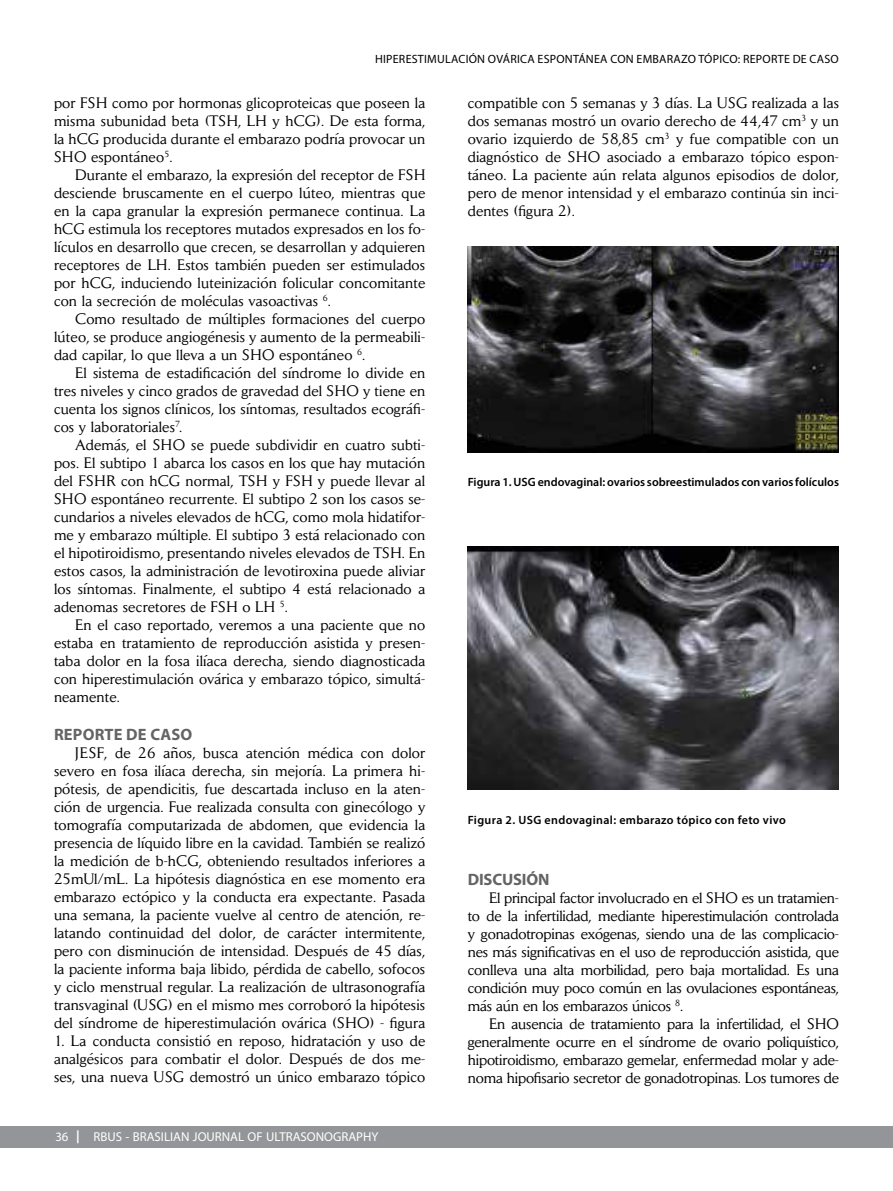
<style>
.page{position:relative;width:893px;height:1191px;background:#fff}
.page>*{position:absolute;margin:0;border:0;box-sizing:border-box;transform-origin:0 0}
.t1{font:18px "Myriad Arabic";color:#fff}
.t2{font:700 16.5px "Myriad Pro";letter-spacing:.01em;color:#636466}
.t3{font:700 16.5px "Myriad Pro";letter-spacing:-.01em;color:#636466}
.t4{font:15px/18px "Daily News";letter-spacing:.01em;color:#000;text-align:justify}
.t5{font:12px "Myriad Pro";letter-spacing:.02em;color:#000}
.t6{font:600 12px "Myriad Pro";color:#000}
.t7{font:600 12px "Myriad Pro";letter-spacing:.03em;color:#000}
.s1{font-weight:700}
</style>
<div class="page">
<div style="left:0;top:1126px;width:893px;height:21px;background:#939598"></div>
<img style="left:468px;top:247px;width:371px;height:206px">
<img style="left:468px;top:546px;width:371px;height:243px">
<p class="t5" style="left:375px;top:52px;width:465px">HIPERESTIMULACIÓN OVÁRICA ESPONTÁNEA CON EMBARAZO TÓPICO: REPORTE DE CASO</p>
<p class="t4" style="left:54px;top:93px;width:373px">por FSH como por hormonas glicoproteicas que poseen la misma subunidad beta (TSH, LH y hCG). De esta forma, la hCG producida durante el embarazo podría provocar un SHO espontáneo<sup>5</sup>.</p>
<p class="t4" style="left:54px;top:165px;width:373px;text-indent:21px">Durante el embarazo, la expresión del receptor de FSH desciende bruscamente en el cuerpo lúteo, mientras que en la capa granular la expresión permanece continua. La hCG estimula los receptores mutados expresados en los fo&shy;lículos en desarrollo que crecen, se desarrollan y adquieren receptores de LH. Estos también pueden ser estimulados por hCG, induciendo luteinización folicular concomitante con la secreción de moléculas vasoactivas <sup>6</sup>.</p>
<p class="t4" style="left:54px;top:309px;width:373px;text-indent:21px">Como resultado de múltiples formaciones del cuerpo lúteo, se produce angiogénesis y aumento de la permeabili&shy;dad capilar, lo que lleva a un SHO espontáneo <sup>6</sup>.</p>
<p class="t4" style="left:54px;top:363px;width:373px;text-indent:21px">El sistema de estadificación del síndrome lo divide en tres niveles y cinco grados de gravedad del SHO y tiene en cuenta los signos clínicos, los síntomas, resultados ecográfi&shy;cos y laboratoriales<sup>7</sup>.</p>
<p class="t4" style="left:54px;top:435px;width:373px;text-indent:21px">Además, el SHO se puede subdividir en cuatro subti&shy;pos. El subtipo 1 abarca los casos en los que hay mutación del FSHR con hCG normal, TSH y FSH y puede llevar al SHO espontáneo recurrente. El subtipo 2 son los casos se&shy;cundarios a niveles elevados de hCG, como mola hidatifor&shy;me y embarazo múltiple. El subtipo 3 está relacionado con el hipotiroidismo, presentando niveles elevados de TSH. En estos casos, la administración de levotiroxina puede aliviar los síntomas. Finalmente, el subtipo 4 está relacionado a adenomas secretores de FSH o LH <sup>5</sup>.</p>
<p class="t4" style="left:54px;top:615px;width:373px;text-indent:21px">En el caso reportado, veremos a una paciente que no estaba en tratamiento de reproducción asistida y presen&shy;taba dolor en la fosa ilíaca derecha, siendo diagnosticada con hiperestimulación ovárica y embarazo tópico, simultá&shy;neamente.</p>
<p class="t2" style="left:54px;top:723px;width:140px">REPORTE DE CASO</p>
<p class="t4" style="left:54px;top:743px;width:373px;text-indent:21px">JESF, de 26 años, busca atención médica con dolor severo en fosa ilíaca derecha, sin mejoría. La primera hi&shy;pótesis, de apendicitis, fue descartada incluso en la aten&shy;ción de urgencia. Fue realizada consulta con ginecólogo y tomografía computarizada de abdomen, que evidencia la presencia de líquido libre en la cavidad. También se realizó la medición de b-hCG, obteniendo resultados inferiores a 25mUl/mL. La hipótesis diagnóstica en ese momento era embarazo ectópico y la conducta era expectante. Pasada una semana, la paciente vuelve al centro de atención, re&shy;latando continuidad del dolor, de carácter intermitente, pero con disminución de intensidad. Después de 45 días, la paciente informa baja libido, pérdida de cabello, sofocos y ciclo menstrual regular. La realización de ultrasonografía transvaginal (USG) en el mismo mes corroboró la hipótesis del síndrome de hiperestimulación ovárica (SHO) - figura</p>
<p class="t4" style="left:54px;top:1031px;width:373px">1. La conducta consistió en reposo, hidratación y uso de analgésicos para combatir el dolor. Después de dos me&shy;ses, una nueva USG demostró un único embarazo tópico</p>
<p class="t1" style="left:55px;top:1124px;width:324px">36 <span class="s1">|</span> RBUS - BRASILIAN JOURNAL OF ULTRASONOGRAPHY</p>
<p class="t4" style="left:468px;top:93px;width:373px">compatible con 5 semanas y 3 días. La USG realizada a las dos semanas mostró un ovario derecho de 44,47 cm<sup>3</sup> y un ovario izquierdo de 58,85 cm<sup>3</sup> y fue compatible con un diagnóstico de SHO asociado a embarazo tópico espon&shy;táneo. La paciente aún relata algunos episodios de dolor, pero de menor intensidad y el embarazo continúa sin inci&shy;dentes (figura 2).</p>
<p class="t6" style="left:468px;top:474px;width:373px">Figura 1. USG endovaginal: ovarios sobreestimulados con varios folículos</p>
<p class="t7" style="left:468px;top:812px;width:320px">Figura 2. USG endovaginal: embarazo tópico con feto vivo</p>
<p class="t3" style="left:468px;top:868px;width:83px">DISCUSIÓN</p>
<p class="t4" style="left:468px;top:888px;width:373px;text-indent:21px">El principal factor involucrado en el SHO es un tratamien&shy;to de la infertilidad, mediante hiperestimulación controlada y gonadotropinas exógenas, siendo una de las complicacio&shy;nes más significativas en el uso de reproducción asistida, que conlleva una alta morbilidad, pero baja mortalidad. Es una condición muy poco común en las ovulaciones espontáneas, más aún en los embarazos únicos <sup>8</sup>.</p>
<p class="t4" style="left:468px;top:1014px;width:373px;text-indent:21px">En ausencia de tratamiento para la infertilidad, el SHO generalmente ocurre en el síndrome de ovario poliquístico, hipotiroidismo, embarazo gemelar, enfermedad molar y ade&shy;noma hipofisario secretor de gonadotropinas. Los tumores de</p>
</div>
